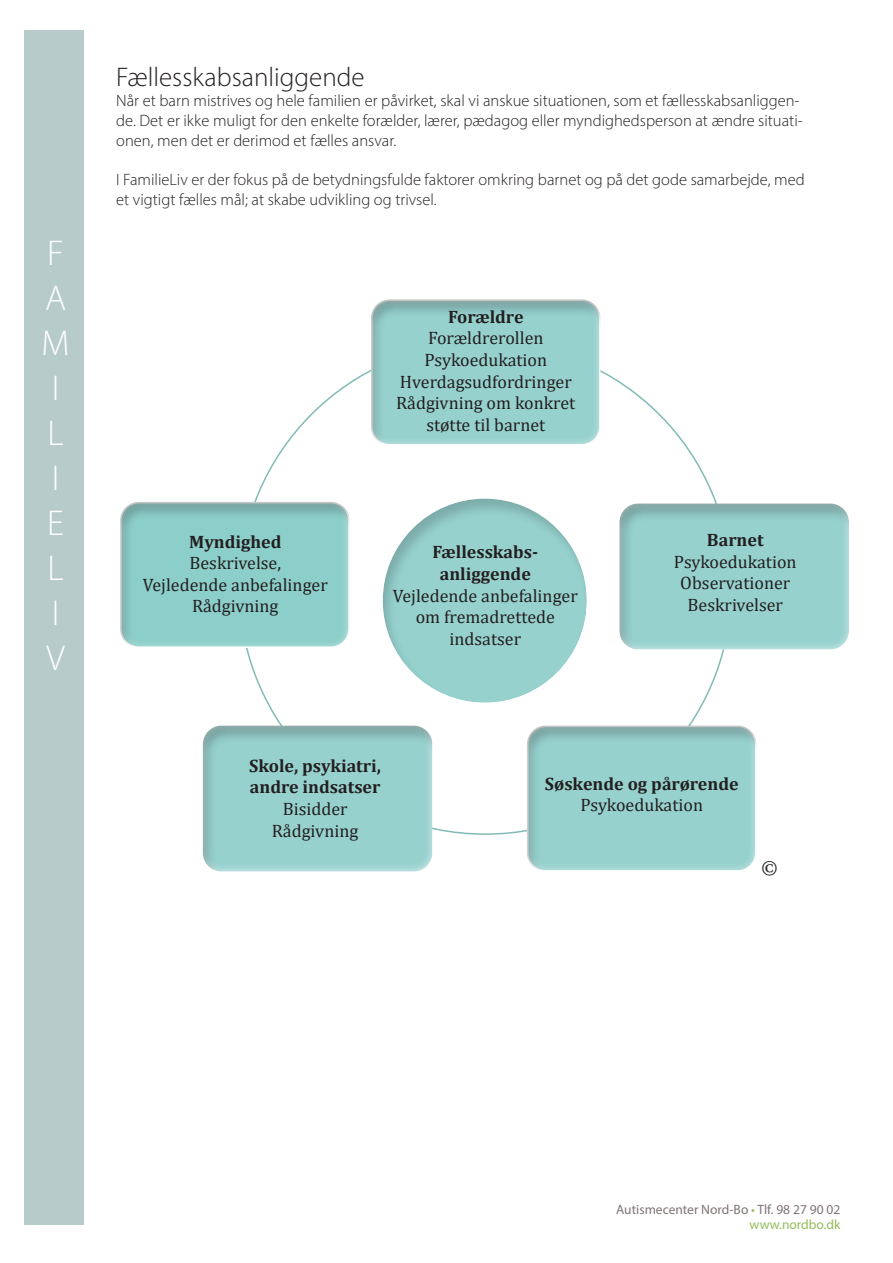
<style>
.page{position:relative;width:893px;height:1263px;background:#fff}
.page>*{position:absolute;margin:0;border:0;box-sizing:border-box;transform-origin:0 0}
.t1{font:300 36px/45px "Myriad Pro";color:#fff}
.t2{font:300 27px "Myriad Pro";color:#231f20}
.t3{font:24px "Minion Pro";color:#231f20}
.t4{font:18px/21.6px "Cambria";color:#231f20;text-align:center}
.t5{font:700 18px/21.6px "Cambria";color:#231f20}
.t6{font:300 16.5px/19.8px "Myriad Pro";color:#231f20}
.t7{font:13.5px/15px "Myriad Pro";color:#807475;text-align:right}
.s1{color:#93bd59}
</style>
<div class="page">
<div style="left:24px;top:31px;width:60px;height:1194px;background:#b7cbca"></div>
<div style="left:370px;top:297px;width:231px;height:148px;background:#231f20;opacity:.27"></div>
<div style="left:202px;top:723px;width:231px;height:149px;background:#231f20;opacity:.27"></div>
<div style="left:526px;top:723px;width:231px;height:149px;background:#231f20;opacity:.27"></div>
<div style="left:618px;top:501px;width:231px;height:148px;background:#231f20;opacity:.27"></div>
<div style="left:119px;top:499px;width:231px;height:149px;background:#231f20;opacity:.27"></div>
<div style="left:381px;top:497px;width:206px;height:207px;background:#231f20;opacity:.2"></div>
<h1 class="t1" style="left:42px;top:230px;width:30px">F<br>A<br>M<br>I<br>L<br>I<br>E<br>L<br>I<br>V</h1>
<h2 class="t2" style="left:116px;top:61px;width:250px">Fællesskabsanliggende</h2>
<p class="t6" style="left:116px;top:90px;width:688px">Når et barn mistrives og hele familien er påvirket, skal vi anskue situationen, som et fællesskabsanliggen&shy;de. Det er ikke muligt for den enkelte forælder, lærer, pædagog eller myndighedsperson at ændre situati&shy;onen, men det er derimod et fælles ansvar.</p>
<p class="t6" style="left:116px;top:170px;width:690px">I FamilieLiv er der fokus på de betydningsfulde faktorer omkring barnet og på det gode samarbejde, med et vigtigt fælles mål; at skabe udvikling og trivsel.</p>
<p class="t5" style="left:189px;top:530px;width:94px">Myndighed</p>
<p class="t4" style="left:143px;top:552px;width:186px">Beskrivelse,<br>Vejledende anbefalinger<br>Rådgivning</p>
<p class="t5" style="left:448px;top:305px;width:77px">Forældre</p>
<p class="t4" style="left:396px;top:327px;width:181px">Forældrerollen<br>Psykoedukation<br>Hverdagsudfordringer<br>Rådgivning om konkret støtte til barnet</p>
<p class="t5" style="left:432px;top:541px;width:107px;text-align:center">Fællesskabs&shy;anliggende</p>
<p class="t4" style="left:393px;top:585px;width:186px">Vejledende anbefalinger om fremadrettede indsatser</p>
<p class="t5" style="left:707px;top:529px;width:58px">Barnet</p>
<p class="t4" style="left:674px;top:551px;width:124px">Psykoedukation<br>Observationer<br>Beskrivelser</p>
<p class="t5" style="left:249px;top:754px;width:133px">Skole, psykiatri, andre indsatser</p>
<p class="t4" style="left:272px;top:798px;width:88px">Bisidder<br>Rådgivning</p>
<p class="t5" style="left:545px;top:772px;width:195px">Søskende og pårørende</p>
<p class="t4" style="left:580px;top:794px;width:124px">Psykoedukation</p>
<h3 class="t3" style="left:761px;top:853px;width:18px">©</h3>
<p class="t7" style="left:616px;top:1201px;width:226px">Autismecenter Nord-Bo <span class="s1">•</span> Tlf. 98 27 90 02 <span class="s1">www.nordbo.dk</span></p>
</div>
